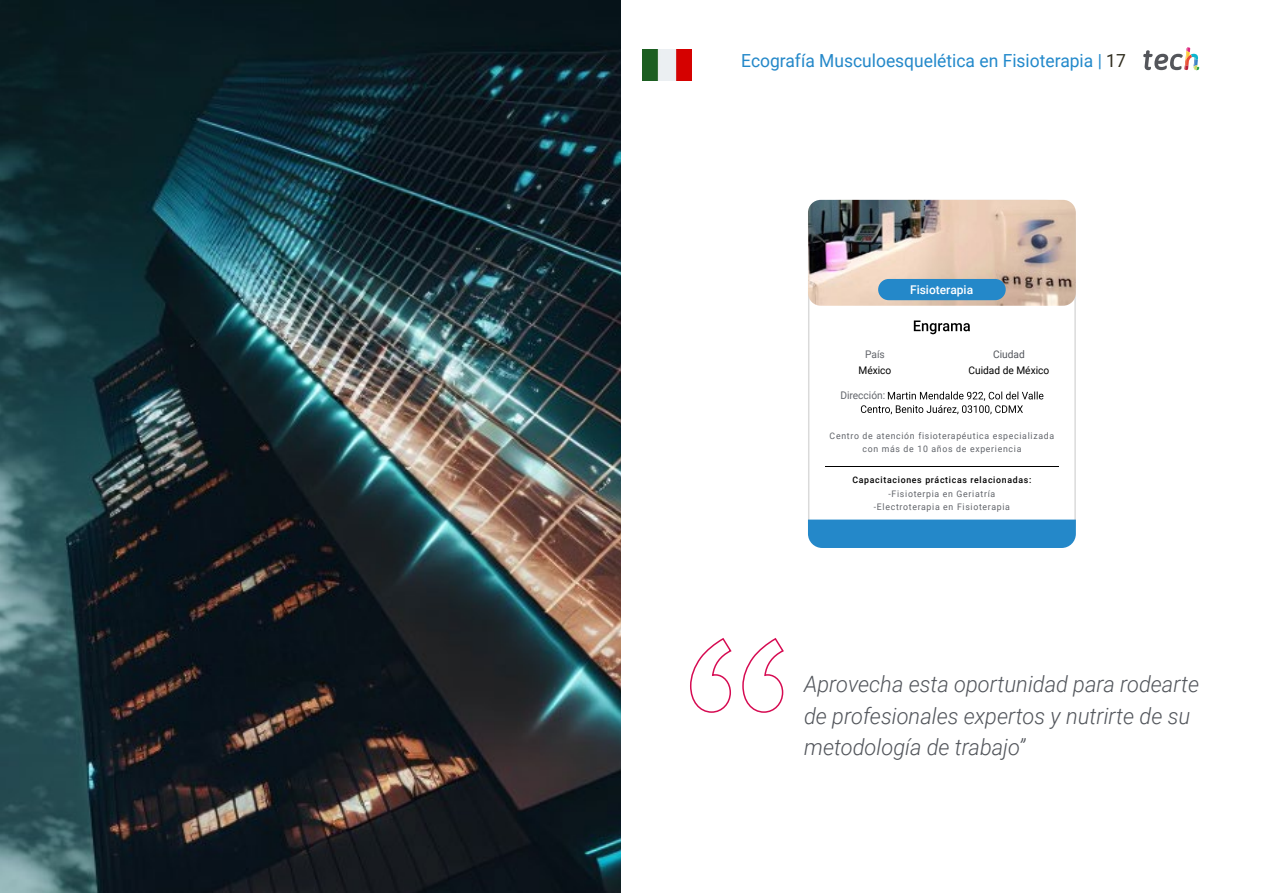
<style>
.page{position:relative;width:1263px;height:893px;background:#fff}
.page>*{position:absolute;margin:0;border:0;box-sizing:border-box;transform-origin:0 0}
.t1{font:italic 300 22.5px/31.5px "Roboto";color:#52555b}
.t2{font:18px "Roboto";color:#2289cb}
.t3{font:500 12px "Roboto";color:#fff}
.t4{font:10.5px "Roboto";color:#000}
.t5{font:10.5px "Roboto";color:#61646a}
.t6{font:10.5px "Roboto";color:#52555b}
.t7{font:9px/13.5px "Roboto";letter-spacing:.08em;color:#61646a;text-align:center}
.t8{font:500 9px "Roboto";letter-spacing:.08em;color:#000}
.s1{color:#2488c9}
.s2{color:#312e20}
</style>
<div class="page">
<svg style="left:1143px;top:47px;width:56px;height:24px"></svg>
<img style="left:642px;top:50px;width:49px;height:30px">
<img style="left:0;top:0;width:621px;height:893px">
<svg style="left:690px;top:638px;width:94px;height:75px"></svg>
<svg style="left:808px;top:199px;width:268px;height:321px"></svg>
<img style="left:808px;top:200px;width:268px;height:106px">
<div style="left:878px;top:279px;width:128px;height:21px;background:#2488c9;border-radius:11px"></div>
<div style="left:808px;top:520px;width:268px;height:28px;background:#2488c9"></div>
<hr style="left:825px;top:466px;width:234px;height:1px;background:#000">
<svg style="left:914px;top:320px;width:56px;height:14px"></svg>
<svg style="left:861px;top:391px;width:182px;height:23px"></svg>
<h2 class="t2" style="left:741px;top:48px;width:386px"><span class="s1">Ecografía Musculoesqu</span>elética en Fisioterapia | <span class="s2">17</span></h2>
<h3 class="t3" style="left:910px;top:281px;width:65px">Fisioterapia</h3>
<p class="t5" style="left:865px;top:347px;width:21px">País</p>
<p class="t4" style="left:858px;top:363px;width:34px">México</p>
<p class="t6" style="left:993px;top:347px;width:33px">Ciudad</p>
<p class="t4" style="left:968px;top:363px;width:82px">Cuidad de México</p>
<p class="t5" style="left:840px;top:388px;width:46px">Dirección:</p>
<p class="t7" style="left:830px;top:428px;width:226px">Centro de atención fisioterapéutica especializada con más de 10 años de experiencia</p>
<p class="t8" style="left:852px;top:474px;width:180px">Capacitaciones prácticas relacionadas:</p>
<p class="t7" style="left:874px;top:486px;width:138px">-Fisioterpia en Geriatría -Electroterapia en Fisioterapia</p>
<h1 class="t1" style="left:804px;top:668px;width:396px">Aprovecha esta oportunidad para rodearte de profesionales expertos y nutrirte de su metodología de trabajo”</h1>
</div>
